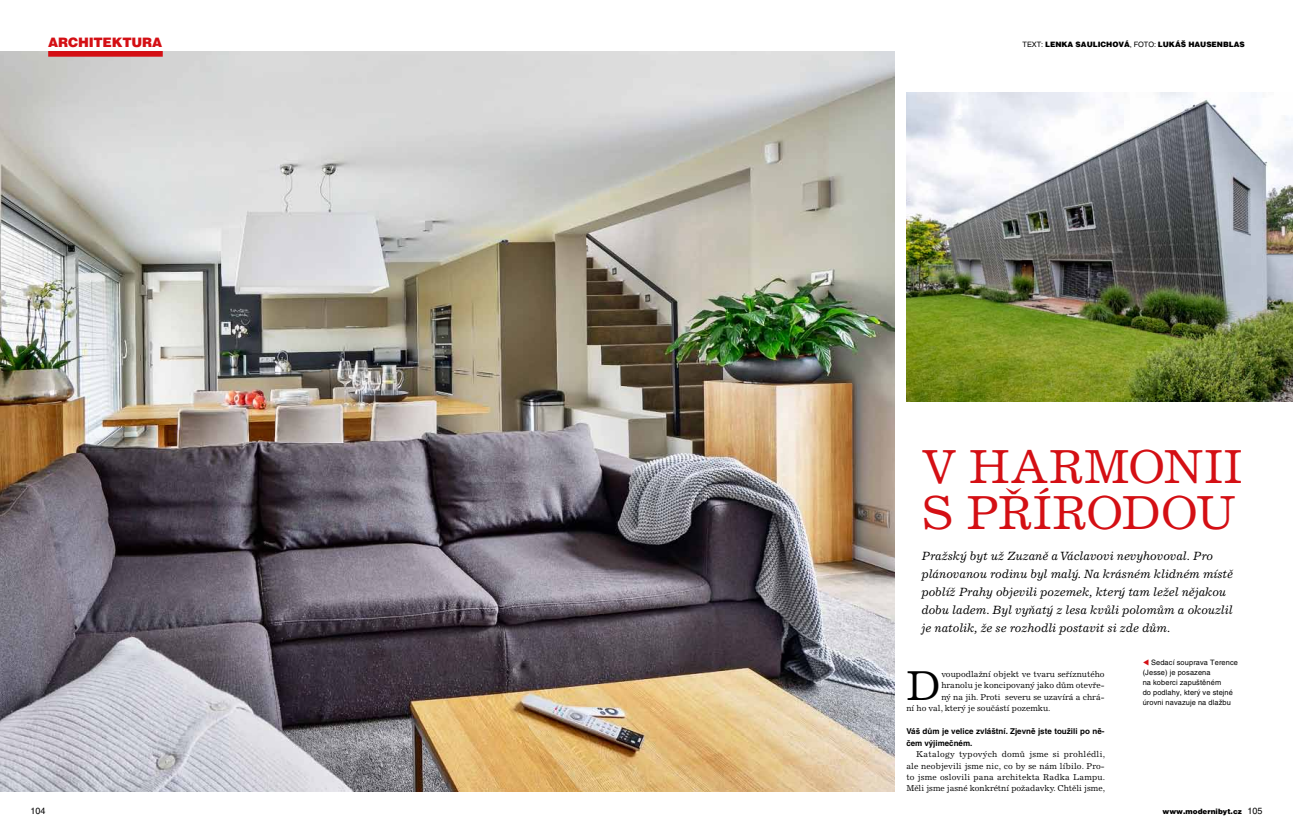
<style>
.page{position:relative;width:1293px;height:837px;background:#fff}
.page>*{position:absolute;margin:0;border:0;box-sizing:border-box;transform-origin:0 0}
.t1{font:48px/46px "Excelsior CE";letter-spacing:-.01em;color:#d40f14}
.t2{font:42px "Excelsior CE";color:#000}
.t3{font:13px "Helvetica CE Black";letter-spacing:-.015em;color:#d40f14}
.t4{font:italic 12px/18px "Excelsior CE";letter-spacing:-.01em;color:#000}
.t5{font:9px "Helvetica CE";color:#000}
.t6{font:8.5px/11.4px "Excelsior CE";color:#000;text-align:justify}
.t7{font:700 8px/11.4px "Helvetica CE";letter-spacing:.005em;color:#000}
.t8{font:7.4px/10px "Helvetica CE";letter-spacing:.015em;color:#000}
.t9{font:7.4px "Helvetica CE Black";letter-spacing:-.005em;color:#000}
.t10{font:7.3px "Helvetica CE Black";color:#000}
.s1{font-family:"Helvetica CE"}
.s2{color:#d40f14}
.s3{font-family:"Helvetica CE";font-size:9px}
</style>
<div class="page">
<img style="left:0;top:51px;width:894px;height:740px">
<img style="left:906px;top:92px;width:387px;height:309px">
<div style="left:48px;top:51px;width:115px;height:6px;background:#d40f14"></div>
<h3 class="t3" style="left:48px;top:34px;width:116px">architektura</h3>
<p class="t9" style="left:1022px;top:40px;width:81px"><span class="s1">TEXT:</span> LENKA SAU LICH</p>
<p class="t9" style="left:1112px;top:40px;width:83px">OVÁ<span class="s1">, FOTO:</span> LUKÁŠ HAU</p>
<p class="t9" style="left:1206px;top:40px;width:40px">SENBLAS</p>
<h1 class="t1" style="left:922px;top:444px;width:322px">V harmonii s přírodou</h1>
<p class="t4" style="left:921px;top:546px;width:313px">Pražský byt už Zuzaně aVáclavovi nevyhovoval. Pro plánovanou rodinu byl malý. Na krásném klidném místě poblíž Prahy objevili pozemek, který tam ležel nějakou dobu ladem. Byl vyňatý z lesa kvůli polomům a okouzlil je natolik, že se rozhodli postavit si zde dům.</p>
<h2 class="t2" style="left:906px;top:663px;width:32px">D</h2>
<p class="t6" style="left:941px;top:668px;width:165px">voupodlažní objekt ve tvaru seříznutého</p>
<p class="t8" style="left:1142px;top:657px;width:97px"><span class="s2">▼</span> Sedací souprava Terence (Jesse) je posazena<br>na koberci zapuštěném<br>do podlahy, který ve stejné úrovni navazuje na dlažbu</p>
<p class="t6" style="left:941px;top:679px;width:165px">hranolu je koncipovaný jako dům otevře-</p>
<p class="t6" style="left:941px;top:691px;width:165px">ný na jih. Proti severu se uzavírá a chrá-</p>
<p class="t6" style="left:906px;top:702px;width:146px">ní ho val, který je součástí pozemku.</p>
<p class="t7" style="left:906px;top:725px;width:200px">Váš dům je velice zvláštní. Zjevně jste toužili po ně&shy;čem výjimečném.</p>
<p class="t6" style="left:906px;top:748px;width:200px;text-indent:10px">Katalogy typových domů jsme si prohlédli, ale neobjevili jsme nic, co by se nám líbilo. Pro&shy;to jsme oslovili pana architekta Radka Lampu.<br>Měli jsme jasné konkrétní požadavky. Chtěli jsme,</p>
<p class="t5" style="left:30px;top:805px;width:17px">104</p>
<p class="t10" style="left:1162px;top:807px;width:102px">www.modernibyt.cz <span class="s3">105</span></p>
</div>
